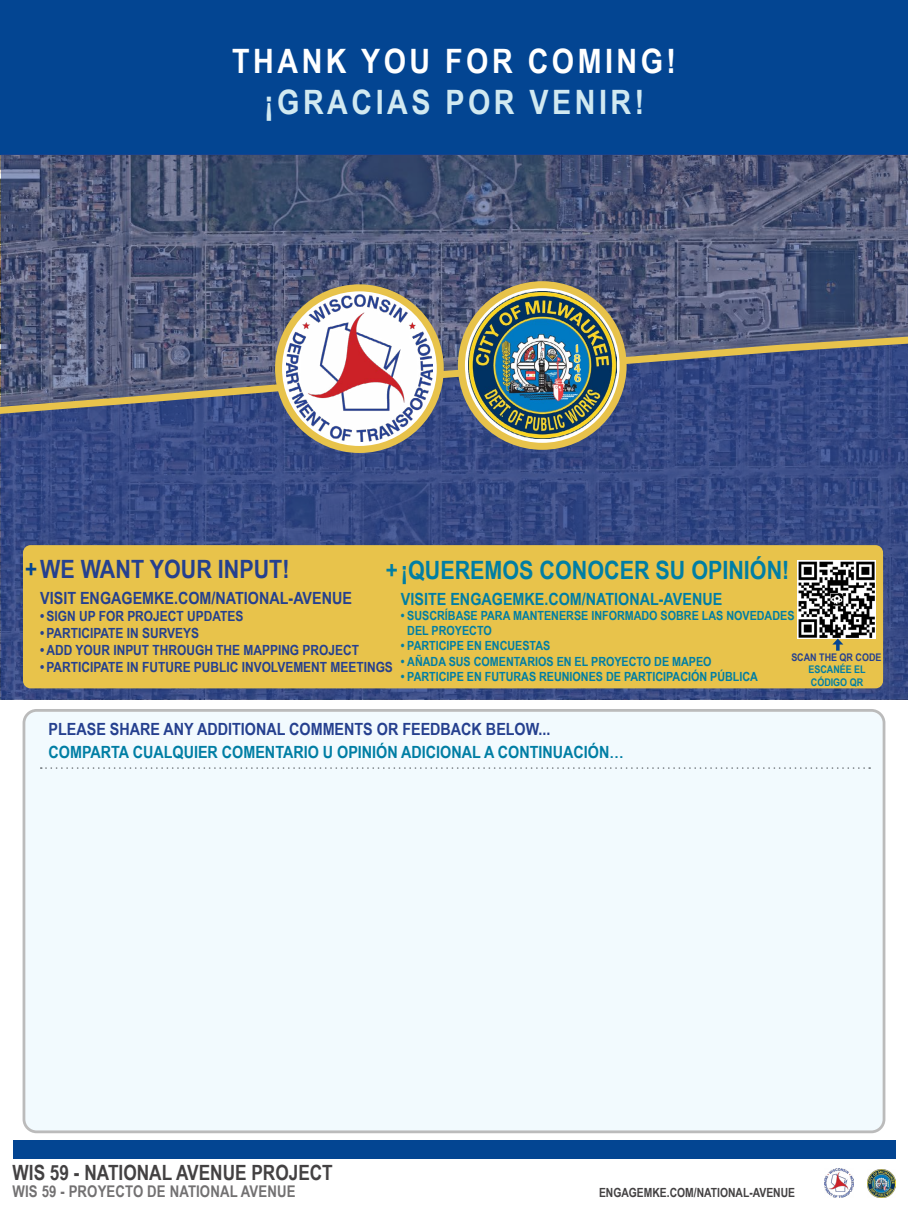
<style>
.page{position:relative;width:908px;height:1210px;background:#fff}
.page>*{position:absolute;margin:0;border:0;box-sizing:border-box;transform-origin:0 0}
.t1{font:700 33.6px "Arial Narrow";letter-spacing:.1em;color:#fff;scale:1.04 1}
.t2{font:700 33.6px "Arial Narrow";letter-spacing:.1em;color:#d1e9f1;scale:1.04 1}
.t3{font:700 25.2px "Arial Narrow";color:#007ea4}
.t4{font:700 25.2px "Arial Narrow";color:#25408f;scale:1.04 1}
.t5{font:700 21px "Arial Narrow";color:#434142}
.t6{font:700 16.8px "Arial Narrow";color:#007ea4;scale:1.04 1}
.t7{font:700 16.8px "Arial Narrow";color:#25408f;scale:1.04 1}
.t8{font:700 16.1px "Arial Narrow";letter-spacing:.005em;color:#434142}
.t9{font:700 14px "Arial Narrow";color:#25408f;scale:1.04 1}
.t10{font:700 12.6px/15.1px "Arial Narrow";color:#007ea4;scale:1.04 1}
.t11{font:700 12.6px "Arial Narrow";color:#434142}
.t12{font:700 10.5px/12.6px "Arial Narrow";color:#007ea4;text-align:center;scale:1.04 1}
.s1{color:#034592}
.s2{color:#25408f}
</style>
<div class="page">
<img style="left:867px;top:1169px;width:28px;height:28px">
<img style="left:824px;top:1169px;width:28px;height:28px">
<div style="left:13px;top:1140px;width:881px;height:18px;background:#034592"></div>
<div style="left:0;top:0;width:907px;height:154px;background:#034592"></div>
<svg style="left:1px;top:154px;width:906px;height:177px;background:#4d5677"></svg>
<svg style="left:0;top:419px;width:907px;height:280px;background:#374a84"></svg>
<div style="left:24px;top:710px;width:859px;height:421px;background:#f2fafe;border-radius:13px"></div>
<div style="left:23px;top:709px;width:862px;height:424px;border:3px solid #434142;border-radius:13px"></div>
<svg style="left:0;top:331px;width:907px;height:88px;background:#535c7c"></svg>
<svg style="left:461px;top:285px;width:162px;height:161px"></svg>
<div style="left:458px;top:281px;width:168px;height:169px;border:7px solid #e8c34b;border-radius:50%"></div>
<img style="left:468px;top:291px;width:148px;height:147px">
<svg style="left:278px;top:288px;width:162px;height:161px"></svg>
<div style="left:275px;top:284px;width:168px;height:169px;border:7px solid #e8c34b;border-radius:50%"></div>
<img style="left:286px;top:294px;width:146px;height:147px">
<div style="left:23px;top:545px;width:859px;height:143px;background:#e8c34b;border-radius:8px"></div>
<img style="left:797px;top:560px;width:78px;height:78px">
<svg style="left:832px;top:638px;width:11px;height:12px"></svg>
<p class="t1" style="left:232px;top:36px;width:428px">THANK YOU FOR COMING!</p>
<p class="t2" style="left:264px;top:76px;width:367px">¡GRACIAS POR VENIR!</p>
<p class="t4" style="left:25px;top:550px;width:256px"><span class="s1">+</span>WE WANT YOUR INPUT!</p>
<p class="t3" style="left:386px;top:551px;width:405px">+¡QUEREMOS CONOCER SU OPINIÓN!</p>
<p class="t7" style="left:40px;top:585px;width:301px">VISIT ENGAGEMKE.COM/NATIONAL-AVENUE</p>
<p class="t9" style="left:40px;top:605px;width:197px">• SIGN UP FOR PROJECT UPDATES</p>
<p class="t9" style="left:40px;top:622px;width:154px">• PARTICIPATE IN SURVEYS</p>
<p class="t9" style="left:40px;top:639px;width:308px">• ADD YOUR INPUT THROUGH THE MAPPING PROJECT</p>
<p class="t9" style="left:40px;top:656px;width:340px">• PARTICIPATE IN FUTURE PUBLIC INVOLVEMENT MEETINGS</p>
<p class="t6" style="left:401px;top:586px;width:310px">VISITE ENGAGEMKE.COM/NATIONAL-AVENUE</p>
<p class="t10" style="left:407px;top:607px;width:373px;text-indent:-6px">• SUSCRÍBASE PARA MANTENERSE INFORMADO SOBRE LAS NOVEDADES<br>DEL PROYECTO</p>
<p class="t10" style="left:401px;top:638px;width:145px">• PARTICIPE EN ENCUESTAS</p>
<p class="t10" style="left:401px;top:653px;width:300px">• AÑADA SUS COMENTARIOS EN EL PROYECTO DE MAPEO</p>
<p class="t10" style="left:401px;top:668px;width:345px">• PARTICIPE EN FUTURAS REUNIONES DE PARTICIPACIÓN PÚBLICA</p>
<p class="t12" style="left:791px;top:650px;width:88px"><span class="s2">SCAN THE QR CODE<br></span>ESCANÉE EL<br>CÓDIGO QR</p>
<p class="t7" style="left:49px;top:716px;width:484px">PLEASE SHARE ANY ADDITIONAL COMMENTS OR FEEDBACK BELOW...</p>
<p class="t6" style="left:49px;top:739px;width:554px">COMPARTA CUALQUIER COMENTARIO U OPINIÓN ADICIONAL A CONTINUACIÓN…</p>
<h3 class="t5" style="left:13px;top:1156px;width:321px">WIS 59 - NATIONAL AVENUE PROJECT</h3>
<p class="t8" style="left:13px;top:1179px;width:284px">WIS 59 - PROYECTO DE NATIONAL AVENUE</p>
<p class="t11" style="left:598px;top:1183px;width:197px">ENGAGEMKE.COM/NATIONAL-AVENUE</p>
</div>
